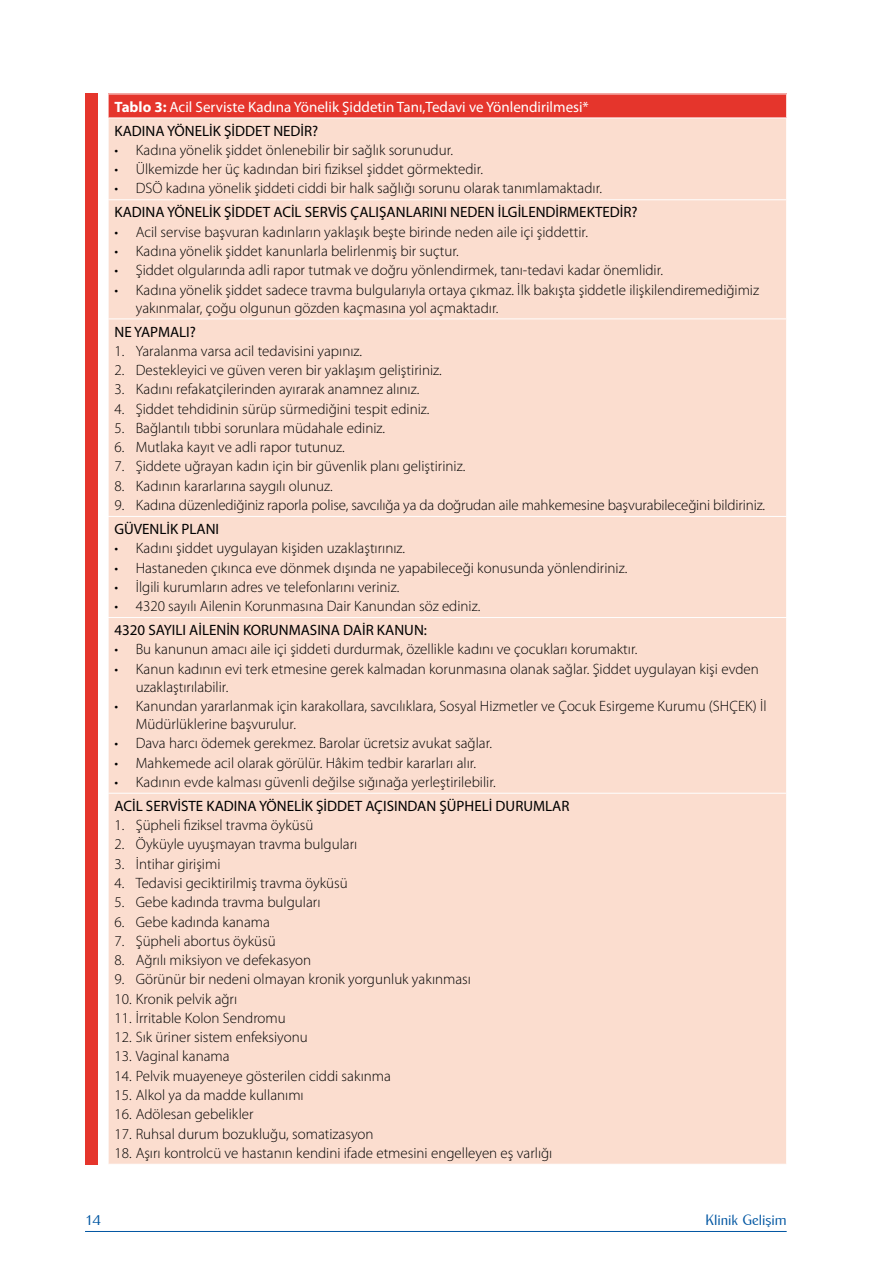
<style>
.page{position:relative;width:893px;height:1263px;background:#fff}
.page>*{position:absolute;margin:0;border:0;box-sizing:border-box;transform-origin:0 0}
.t1{font:300 15px/18px "Myriad Pro";color:#000}
.t2{font:15px "Myriad Pro";color:#000}
.t3{font:15px/24px "Myriad Pro";color:#fff}
.t4{font:15px "Cg Globe Gothic Lt";color:#0056a2}
.s1{font-weight:700}
.s2{color:#000}
</style>
<div class="page">
<hr style="left:85px;top:1231px;width:702px;height:1px;background:#0056a2">
<div style="left:108px;top:94px;width:679px;height:24px;background:#e5352c"></div>
<div style="left:109px;top:119px;width:677px;height:1045px;background:#fbddcf"></div>
<hr style="left:108px;top:94px;width:679px;height:1px;background:#fff">
<svg style="left:108px;top:94px;width:1px;height:24px"></svg>
<svg style="left:786px;top:94px;width:1px;height:24px"></svg>
<hr style="left:108px;top:199px;width:679px;height:1px;background:#fff">
<hr style="left:108px;top:318px;width:679px;height:1px;background:#fff">
<hr style="left:108px;top:516px;width:679px;height:1px;background:#fff">
<hr style="left:108px;top:617px;width:679px;height:1px;background:#fff">
<hr style="left:108px;top:793px;width:679px;height:1px;background:#fff">
<div style="left:85px;top:94px;width:13px;height:1071px;background:#e5352c"></div>
<p class="t3" style="left:114px;top:94px;width:476px"><span class="s1">Tablo 3:</span> Acil Serviste Kadına Yönelik Şiddetin Tanı,Tedavi ve Yönlendirilmesi*<br><span class="s2">KADINA YÖNELİK ŞİDDET NEDİR?</span></p>
<p class="t1" style="left:114px;top:141px;width:340px">• Kadına yönelik şiddet önlenebilir bir sağlık sorunudur.</p>
<p class="t1" style="left:114px;top:160px;width:370px">• Ülkemizde her üç kadından biri fiziksel şiddet görmektedir.</p>
<p class="t1" style="left:114px;top:179px;width:489px">• DSÖ kadına yönelik şiddeti ciddi bir halk sağlığı sorunu olarak tanımlamaktadır.</p>
<p class="t2" style="left:114px;top:203px;width:525px">KADINA YÖNELİK ŞİDDET ACİL SERVİS ÇALIŞANLARINI NEDEN İLGİLENDİRMEKTEDİR?</p>
<p class="t1" style="left:114px;top:223px;width:475px">• Acil servise başvuran kadınların yaklaşık beşte birinde neden aile içi şiddettir.</p>
<p class="t1" style="left:114px;top:242px;width:346px">• Kadına yönelik şiddet kanunlarla belirlenmiş bir suçtur.</p>
<p class="t1" style="left:114px;top:261px;width:550px">• Şiddet olgularında adli rapor tutmak ve doğru yönlendirmek, tanı-tedavi kadar önemlidir.</p>
<p class="t1" style="left:136px;top:280px;width:625px;text-indent:-21px">• Kadına yönelik şiddet sadece travma bulgularıyla ortaya çıkmaz. İlk bakışta şiddetle ilişkilendiremediğimiz yakınmalar, çoğu olgunun gözden kaçmasına yol açmaktadır.</p>
<p class="t2" style="left:114px;top:322px;width:83px">NE YAPMALI?</p>
<p class="t1" style="left:114px;top:342px;width:249px">1. Yaralanma varsa acil tedavisini yapınız.</p>
<p class="t1" style="left:114px;top:361px;width:329px">2. Destekleyici ve güven veren bir yaklaşım geliştiriniz.</p>
<p class="t1" style="left:114px;top:380px;width:306px">3. Kadını refakatçilerinden ayırarak anamnez alınız.</p>
<p class="t1" style="left:114px;top:399px;width:317px">4. Şiddet tehdidinin sürüp sürmediğini tespit ediniz.</p>
<p class="t1" style="left:114px;top:419px;width:272px">5. Bağlantılı tıbbi sorunlara müdahale ediniz.</p>
<p class="t1" style="left:114px;top:438px;width:232px">6. Mutlaka kayıt ve adli rapor tutunuz.</p>
<p class="t1" style="left:114px;top:457px;width:352px">7. Şiddete uğrayan kadın için bir güvenlik planı geliştiriniz.</p>
<p class="t1" style="left:114px;top:477px;width:220px">8. Kadının kararlarına saygılı olunuz.</p>
<p class="t1" style="left:114px;top:496px;width:652px">9. Kadına düzenlediğiniz raporla polise, savcılığa ya da doğrudan aile mahkemesine başvurabileceğini bildiriniz.</p>
<p class="t2" style="left:114px;top:520px;width:106px">GÜVENLİK PLANI</p>
<p class="t1" style="left:114px;top:539px;width:292px">• Kadını şiddet uygulayan kişiden uzaklaştırınız.</p>
<p class="t1" style="left:114px;top:558px;width:514px">• Hastaneden çıkınca eve dönmek dışında ne yapabileceği konusunda yönlendiriniz.</p>
<p class="t1" style="left:114px;top:578px;width:286px">• İlgili kurumların adres ve telefonlarını veriniz.</p>
<p class="t1" style="left:114px;top:597px;width:367px">• 4320 sayılı Ailenin Korunmasına Dair Kanundan söz ediniz.</p>
<p class="t2" style="left:114px;top:621px;width:314px">4320 SAYILI AİLENİN KORUNMASINA DAİR KANUN:</p>
<p class="t1" style="left:114px;top:640px;width:524px">• Bu kanunun amacı aile içi şiddeti durdurmak, özellikle kadını ve çocukları korumaktır.</p>
<p class="t1" style="left:136px;top:660px;width:625px;text-indent:-21px">• Kanun kadının evi terk etmesine gerek kalmadan korunmasına olanak sağlar. Şiddet uygulayan kişi evden uzaklaştırılabilir.</p>
<p class="t1" style="left:136px;top:697px;width:633px;text-indent:-21px">• Kanundan yararlanmak için karakollara, savcılıklara, Sosyal Hizmetler ve Çocuk Esirgeme Kurumu (SHÇEK) İl<br>Müdürlüklerine başvurulur.</p>
<p class="t1" style="left:114px;top:734px;width:379px">• Dava harcı ödemek gerekmez. Barolar ücretsiz avukat sağlar.</p>
<p class="t1" style="left:114px;top:753px;width:363px">• Mahkemede acil olarak görülür. Hâkim tedbir kararları alır.</p>
<p class="t1" style="left:114px;top:773px;width:383px">• Kadının evde kalması güvenli değilse sığınağa yerleştirilebilir.</p>
<p class="t2" style="left:114px;top:796px;width:456px">ACİL SERVİSTE KADINA YÖNELİK ŞİDDET AÇISINDAN ŞÜPHELİ DURUMLAR</p>
<p class="t1" style="left:114px;top:816px;width:200px">1. Şüpheli fiziksel travma öyküsü</p>
<p class="t1" style="left:114px;top:835px;width:244px">2. Öyküyle uyuşmayan travma bulguları</p>
<p class="t1" style="left:114px;top:854px;width:108px">3. İntihar girişimi</p>
<p class="t1" style="left:114px;top:874px;width:235px">4. Tedavisi geciktirilmiş travma öyküsü</p>
<p class="t1" style="left:114px;top:893px;width:208px">5. Gebe kadında travma bulguları</p>
<p class="t1" style="left:114px;top:912px;width:157px">6. Gebe kadında kanama</p>
<p class="t1" style="left:114px;top:932px;width:163px">7. Şüpheli abortus öyküsü</p>
<p class="t1" style="left:114px;top:951px;width:198px">8. Ağrılı miksiyon ve defekasyon</p>
<p class="t1" style="left:114px;top:970px;width:358px">9. Görünür bir nedeni olmayan kronik yorgunluk yakınması</p>
<p class="t1" style="left:114px;top:989px;width:124px">10. Kronik pelvik ağrı</p>
<p class="t1" style="left:114px;top:1009px;width:173px">11. İrritable Kolon Sendromu</p>
<p class="t1" style="left:114px;top:1028px;width:195px">12. Sık üriner sistem enfeksiyonu</p>
<p class="t1" style="left:114px;top:1047px;width:117px">13. Vaginal kanama</p>
<p class="t1" style="left:114px;top:1066px;width:278px">14. Pelvik muayeneye gösterilen ciddi sakınma</p>
<p class="t1" style="left:114px;top:1086px;width:191px">15. Alkol ya da madde kullanımı</p>
<p class="t1" style="left:114px;top:1105px;width:141px">16. Adölesan gebelikler</p>
<p class="t1" style="left:114px;top:1124px;width:261px">17. Ruhsal durum bozukluğu, somatizasyon</p>
<p class="t1" style="left:114px;top:1144px;width:439px">18. Aşırı kontrolcü ve hastanın kendini ifade etmesini engelleyen eş varlığı</p>
<p class="t4" style="left:85px;top:1210px;width:8px">14</p>
<p class="t4" style="left:706px;top:1210px;width:83px">Klinik Gelişim</p>
</div>
